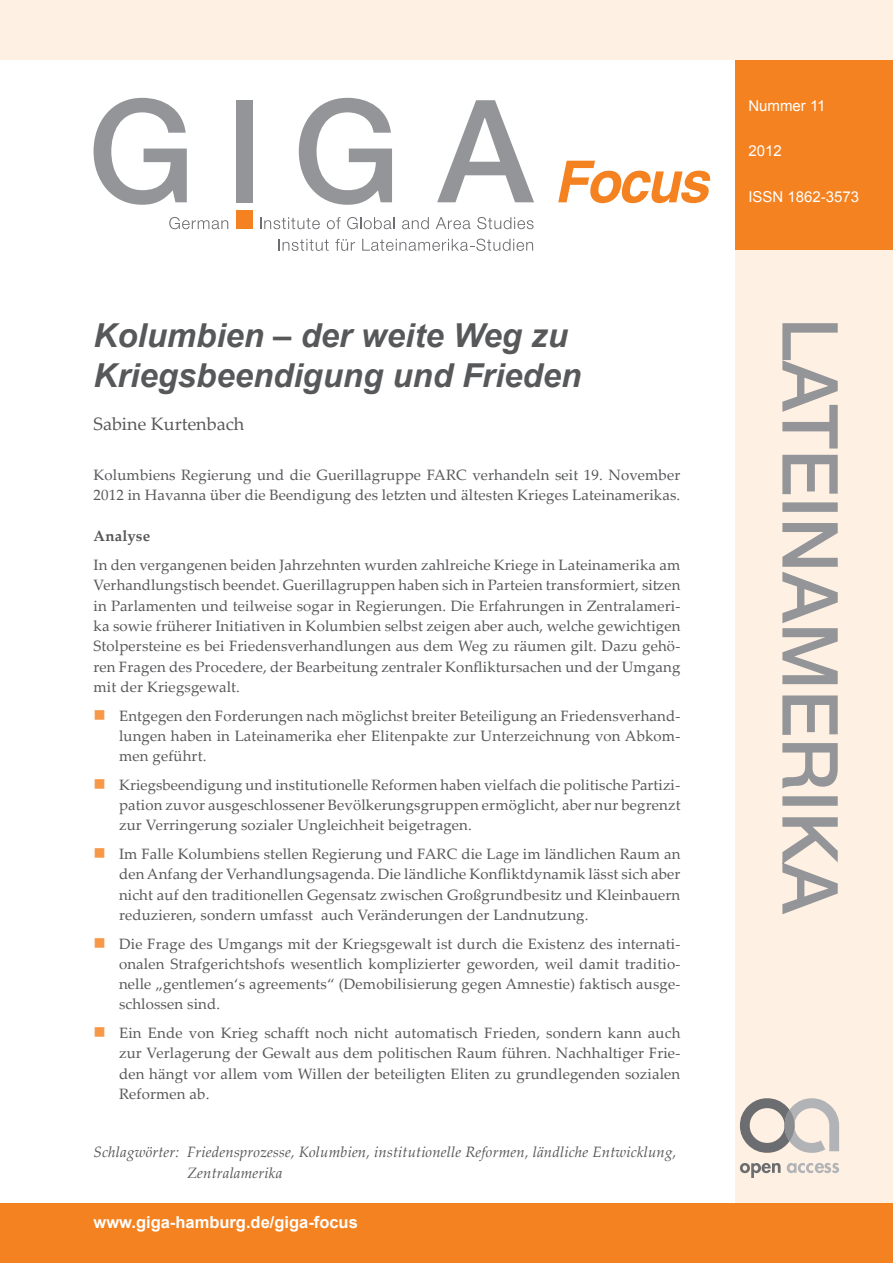
<style>
.page{position:relative;width:893px;height:1263px;background:#fff}
.page>*{position:absolute;margin:0;border:0;box-sizing:border-box;transform-origin:0 0}
.foc__1__seite_titel{font:italic 700 33px/39.6px "Arial";color:#57585a}
.foc__1__seite_autor{font:18px "Palatino Linotype";color:#57585a}
.foc__text_fusszeile{font:700 16.5px "Arial";color:#fff}
.foc__1__seite_aufzae{font:15px/20.2px "Palatino Linotype";letter-spacing:.01em;color:#57585a;text-align:justify}
.foc__1__seite_fliess{font:15px/20.2px "Palatino Linotype";letter-spacing:.01em;color:#57585a}
.foc__1__seite_schlag{font:italic 15px/20.2px "Palatino Linotype";letter-spacing:.01em;color:#57585a}
.foc__1__seite_ausgab{font:15px "Arial";color:#fff}
.foc__1__seite_analys{font:700 15px "Palatino Linotype";letter-spacing:.01em;color:#57585a}
</style>
<div class="page">
<div style="left:736px;top:60px;width:157px;height:207px;background:#f58220"></div>
<div style="left:736px;top:251px;width:157px;height:1012px;background:#fef0e2"></div>
<div style="left:0;top:1203px;width:893px;height:60px;background:#f58220"></div>
<svg style="left:782px;top:323px;width:56px;height:591px"></svg>
<div style="left:0;top:0;width:893px;height:60px;background:#fef0e2"></div>
<svg style="left:278px;top:239px;width:51px;height:12px"></svg>
<svg style="left:335px;top:239px;width:20px;height:12px"></svg>
<svg style="left:362px;top:239px;width:171px;height:12px"></svg>
<svg style="left:169px;top:217px;width:59px;height:12px"></svg>
<svg style="left:260px;top:217px;width:60px;height:12px"></svg>
<svg style="left:327px;top:217px;width:14px;height:12px"></svg>
<svg style="left:347px;top:217px;width:47px;height:12px"></svg>
<svg style="left:402px;top:217px;width:27px;height:12px"></svg>
<svg style="left:436px;top:217px;width:34px;height:12px"></svg>
<svg style="left:477px;top:217px;width:57px;height:12px"></svg>
<div style="left:236px;top:100px;width:17px;height:102px;background:#939598"></div>
<svg style="left:94px;top:98px;width:93px;height:107px"></svg>
<svg style="left:299px;top:98px;width:93px;height:107px"></svg>
<svg style="left:437px;top:100px;width:97px;height:102px"></svg>
<div style="left:236px;top:211px;width:17px;height:18px;background:#f58220"></div>
<svg style="left:558px;top:161px;width:153px;height:42px"></svg>
<svg style="left:740px;top:1098px;width:99px;height:55px"></svg>
<svg style="left:740px;top:1163px;width:41px;height:15px"></svg>
<svg style="left:787px;top:1163px;width:52px;height:10px"></svg>
<p class="foc__1__seite_titel" style="left:94px;top:317px;width:489px">Kolumbien – der weite Weg zu<br>Kriegsbeendigung und Frieden</p>
<p class="foc__1__seite_autor" style="left:94px;top:411px;width:152px">Sabine Kurtenbach</p>
<p class="foc__1__seite_fliess" style="left:94px;top:464px;width:588px">Kolumbiens Regierung und die Guerillagruppe FARC verhandeln seit 19. November<br>2012 in Havanna über die Beendigung des letzten und ältesten Krieges Lateinamerikas.</p>
<p class="foc__1__seite_analys" style="left:94px;top:526px;width:58px">Analyse</p>
<p class="foc__1__seite_fliess" style="left:94px;top:554px;width:588px;text-align:justify">In den vergangenen beiden Jahrzehnten wurden zahlreiche Kriege in Lateinamerika am Verhandlungstisch beendet. Guerillagruppen haben sich in Parteien transformiert, sitzen in Parlamenten und teilweise sogar in Regierungen. Die Erfahrungen in Zentralameri&shy;ka sowie früherer Initiativen in Kolumbien selbst zeigen aber auch, welche gewichtigen Stolpersteine es bei Friedensverhandlungen aus dem Weg zu räumen gilt. Dazu gehö&shy;ren Fragen des Procedere, der Bearbeitung zentraler Konfliktursachen und der Umgang mit der Kriegsgewalt.</p>
<p class="foc__1__seite_aufzae" style="left:119px;top:705px;width:563px">Entgegen den Forderungen nach möglichst breiter Beteiligung an Friedensverhand&shy;lungen haben in Lateinamerika eher Elitenpakte zur Unterzeichnung von Abkom&shy;men geführt.</p>
<p class="foc__1__seite_aufzae" style="left:119px;top:774px;width:563px">Kriegsbeendigung und institutionelle Reformen haben vielfach die politische Partizi&shy;pation zuvor ausgeschlossener Bevölkerungsgruppen ermöglicht, aber nur begrenzt zur Verringerung sozialer Ungleichheit beigetragen.</p>
<p class="foc__1__seite_aufzae" style="left:119px;top:843px;width:563px">Im Falle Kolumbiens stellen Regierung und FARC die Lage im ländlichen Raum an den Anfang der Verhandlungsagenda. Die ländliche Konfliktdynamik lässt sich aber nicht auf den traditionellen Gegensatz zwischen Großgrundbesitz und Kleinbauern reduzieren, sondern umfasst auch Veränderungen der Landnutzung.</p>
<p class="foc__1__seite_aufzae" style="left:119px;top:933px;width:563px">Die Frage des Umgangs mit der Kriegsgewalt ist durch die Existenz des internati&shy;onalen Strafgerichtshofs wesentlich komplizierter geworden, weil damit traditio&shy;nelle „gentlemen‘s agreements“ (Demobilisierung gegen Amnestie) faktisch ausge&shy;schlossen sind.</p>
<p class="foc__1__seite_aufzae" style="left:119px;top:1022px;width:563px">Ein Ende von Krieg schafft noch nicht automatisch Frieden, sondern kann auch zur Verlagerung der Gewalt aus dem politischen Raum führen. Nachhaltiger Frie&shy;den hängt vor allem vom Willen der beteiligten Eliten zu grundlegenden sozialen Reformen ab.</p>
<p class="foc__1__seite_schlag" style="left:187px;top:1141px;width:491px;text-indent:-94px">Schlagwörter: Friedensprozesse, Kolumbien, institutionelle Reformen, ländliche Entwicklung,<br>Zentralamerika</p>
<p class="foc__text_fusszeile" style="left:94px;top:1211px;width:266px">www.giga-hamburg.de/giga-focus</p>
<p class="foc__1__seite_ausgab" style="left:748px;top:96px;width:79px">Nummer 11</p>
<p class="foc__1__seite_ausgab" style="left:748px;top:141px;width:35px">2012</p>
<p class="foc__1__seite_ausgab" style="left:748px;top:187px;width:112px">ISSN 1862-3573</p>
</div>
